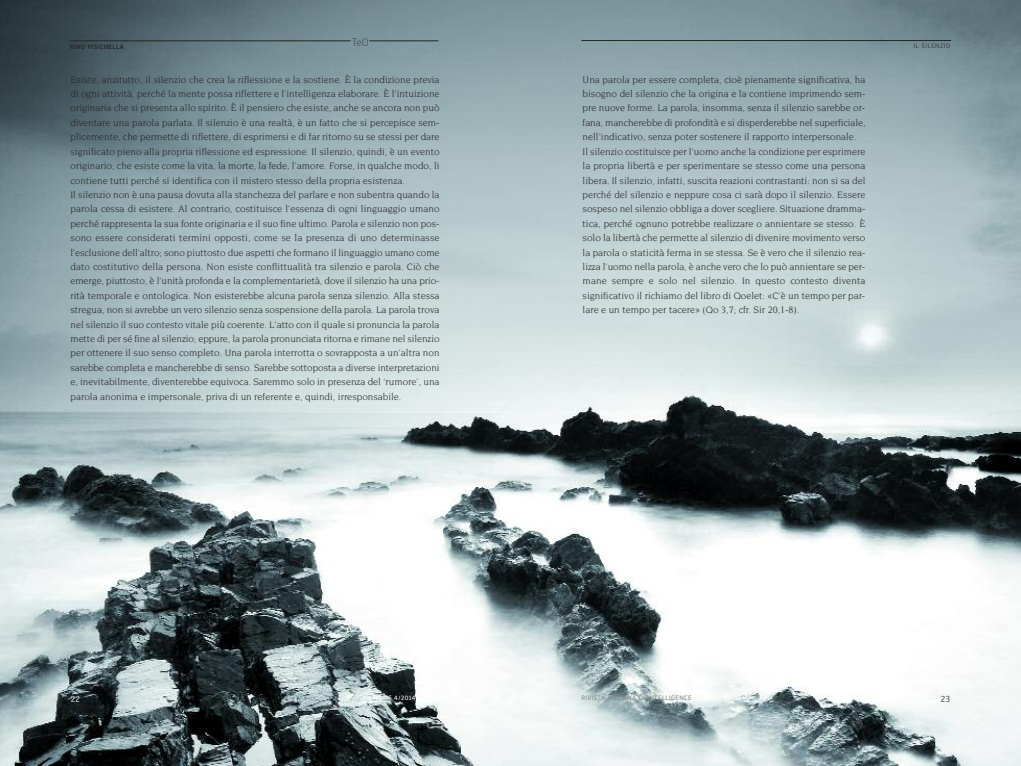
<style>
.page{position:relative;width:1021px;height:766px;background:#fff}
.page>*{position:absolute;margin:0;border:0;box-sizing:border-box;transform-origin:0 0}
.t1{font:10px/14.4px "Novarese";color:#272627}
.t2{font:200 10px "Vinkel";color:#272627}
.t3{font:300 8.5px "Vinkel";color:#272627}
.t4{font:300 8.5px "Vinkel";color:#fff}
.t5{font:6px "Vinkel";letter-spacing:.06em;color:#888}
.t6{font:500 6px "Vinkel";letter-spacing:.06em;color:#272627}
.t7{font:6px "Vinkel";letter-spacing:.06em;color:#fff}
.t8{font:300 6px "Vinkel";letter-spacing:.08em;color:#272627}
</style>
<div class="page">
<img style="left:0;top:0;width:1020px;height:765px">
<hr style="left:581px;top:40px;width:370px;height:1px;background:#272627">
<hr style="left:70px;top:41px;width:281px;height:1px;background:#272627">
<hr style="left:369px;top:41px;width:69px;height:1px;background:#272627">
<p class="t6" style="left:70px;top:44px;width:55px">RINO FISICHELLA</p>
<p class="t2" style="left:352px;top:38px;width:19px">TeO</p>
<p class="t1" style="left:70px;top:73px;width:370px">Esiste, anzitutto, il silenzio che crea la riflessione e la sostiene. È la condizione previa di ogni attività, perché la mente possa riflettere e l’intelligenza elaborare. È l’intuizione originaria che si presenta allo spirito. È il pensiero che esiste, anche se ancora non può diventare una parola parlata. Il silenzio è una realtà, è un fatto che si percepisce sem&shy;plicemente, che permette di riflettere, di esprimersi e di far ritorno su se stessi per dare significato pieno alla propria riflessione ed espressione. Il silenzio, quindi, è un evento originario, che esiste come la vita, la morte, la fede, l’amore. Forse, in qualche modo, li contiene tutti perché si identifica con il mistero stesso della propria esistenza.<br>Il silenzio non è una pausa dovuta alla stanchezza del parlare e non subentra quando la parola cessa di esistere. Al contrario, costituisce l’essenza di ogni linguaggio umano perché rappresenta la sua fonte originaria e il suo fine ultimo. Parola e silenzio non pos&shy;sono essere considerati termini opposti, come se la presenza di uno determinasse l’esclusione dell’altro; sono piuttosto due aspetti che formano il linguaggio umano come dato costitutivo della persona. Non esiste conflittualità tra silenzio e parola. Ciò che emerge, piuttosto, è l’unità profonda e la complementarietà, dove il silenzio ha una prio&shy;rità temporale e ontologica. Non esisterebbe alcuna parola senza silenzio. Alla stessa stregua, non si avrebbe un vero silenzio senza sospensione della parola. La parola trova nel silenzio il suo contesto vitale più coerente. L’atto con il quale si pronuncia la parola mette di per sé fine al silenzio; eppure, la parola pronunciata ritorna e rimane nel silenzio per ottenere il suo senso completo. Una parola interrotta o sovrapposta a un’altra non sarebbe completa e mancherebbe di senso. Sarebbe sottoposta a diverse interpretazioni e, inevitabilmente, diventerebbe equivoca. Saremmo solo in presenza del ‘rumore’, una parola anonima e impersonale, priva di un referente e, quindi, irresponsabile.</p>
<p class="t1" style="left:582px;top:73px;width:284px">Una parola per essere completa, cioè pienamente significativa, ha bisogno del silenzio che la origina e la contiene imprimendo sem&shy;pre nuove forme. La parola, insomma, senza il silenzio sarebbe or&shy;fana, mancherebbe di profondità e si disperderebbe nel superficiale, nell’indicativo, senza poter sostenere il rapporto interpersonale.<br>Il silenzio costituisce per l’uomo anche la condizione per esprimere la propria libertà e per sperimentare se stesso come una persona libera. Il silenzio, infatti, suscita reazioni contrastanti: non si sa del perché del silenzio e neppure cosa ci sarà dopo il silenzio. Essere sospeso nel silenzio obbliga a dover scegliere. Situazione dramma&shy;tica, perché ognuno potrebbe realizzare o annientare se stesso. È solo la libertà che permette al silenzio di divenire movimento verso la parola o staticità ferma in se stessa. Se è vero che il silenzio rea&shy;lizza l’uomo nella parola, è anche vero che lo può annientare se per&shy;mane sempre e solo nel silenzio. In questo contesto diventa significativo il richiamo del libro di Qoelet: «C’è un tempo per par&shy;lare e un tempo per tacere» (Qo 3,7; cfr. Sir 20,1-8).</p>
<p class="t8" style="left:913px;top:44px;width:38px">IL SILENZIO</p>
<p class="t4" style="left:71px;top:695px;width:11px">22</p>
<p class="t5" style="left:581px;top:695px;width:112px">RIVISTA ITALIANA DI INTELLIGENCE</p>
<p class="t7" style="left:369px;top:695px;width:48px">GNOSIS 4/2014</p>
<p class="t3" style="left:940px;top:695px;width:11px">23</p>
</div>
